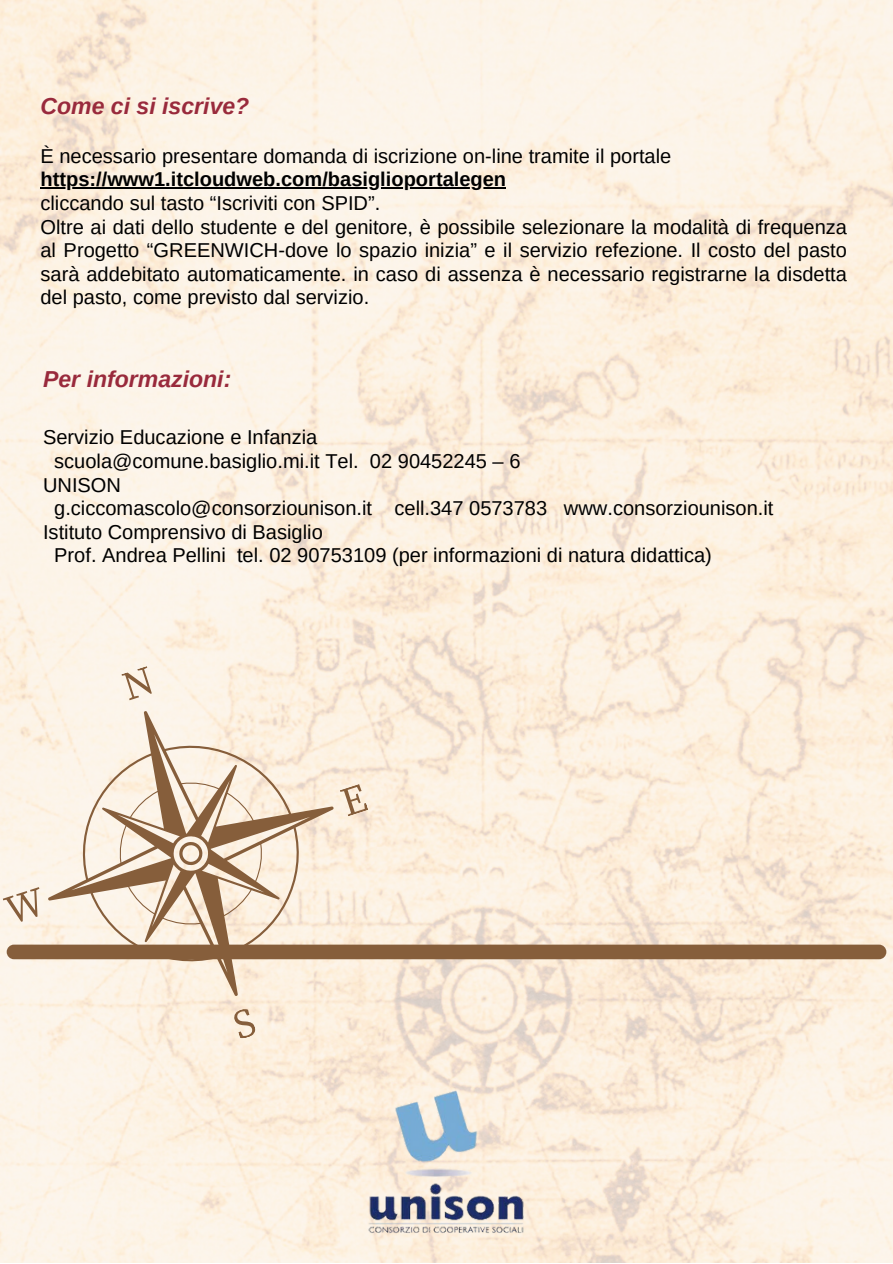
<style>
.page{position:relative;width:893px;height:1264px;background:#fff}
.page>*{position:absolute;margin:0;border:0;box-sizing:border-box;transform-origin:0 0}
.t1{font:italic 700 23.1px "Arimo";color:#992a3c}
.t2{font:20.1px/23.5px "Arimo";color:#000;text-align:justify}
.t3{font:700 20.1px "Arimo";color:#000}
</style>
<div class="page">
<img style="left:0;top:0;width:892px;height:1262px">
<svg style="left:2px;top:665px;width:377px;height:376px;background:#f0e2d2"></svg>
<svg style="left:176px;top:839px;width:29px;height:29px"></svg>
<div style="left:7px;top:944px;width:879px;height:15px;background:#865e3b;border-radius:7px"></div>
<img style="left:364px;top:1079px;width:164px;height:164px">
<hr style="left:40px;top:187px;width:466px;height:2px;background:#000">
<p class="t1" style="left:40px;top:93px;width:210px">Come ci si iscrive?</p>
<p class="t2" style="left:40px;top:144px;width:632px">È necessario presentare domanda di iscrizione on-line tramite il portale</p>
<p class="t3" style="left:40px;top:168px;width:467px">https://www1.itcloudweb.com/basiglioportalegen</p>
<p class="t2" style="left:40px;top:191px;width:341px">cliccando sul tasto “Iscriviti con SPID”.</p>
<p class="t2" style="left:40px;top:215px;width:808px">Oltre ai dati dello studente e del genitore, è possibile selezionare la modalità di frequenza al Progetto “GREENWICH-dove lo spazio inizia” e il servizio refezione. Il costo del pasto sarà addebitato automaticamente. in caso di assenza è necessario registrarne la disdetta del pasto, come previsto dal servizio.</p>
<p class="t1" style="left:43px;top:366px;width:190px">Per informazioni:</p>
<p class="t2" style="left:43px;top:425px;width:276px">Servizio Educazione e Infanzia</p>
<p class="t2" style="left:54px;top:449px;width:467px">scuola@comune.basiglio.mi.it Tel. 02 90452245 – 6</p>
<p class="t2" style="left:43px;top:473px;width:79px">UNISON</p>
<p class="t2" style="left:54px;top:496px;width:720px">g.ciccomascolo@consorziounison.it cell.347 0573783 www.consorziounison.it</p>
<p class="t2" style="left:43px;top:520px;width:281px">Istituto Comprensivo di Basiglio</p>
<p class="t2" style="left:54px;top:543px;width:659px">Prof. Andrea Pellini tel. 02 90753109 (per informazioni di natura didattica)</p>
</div>
